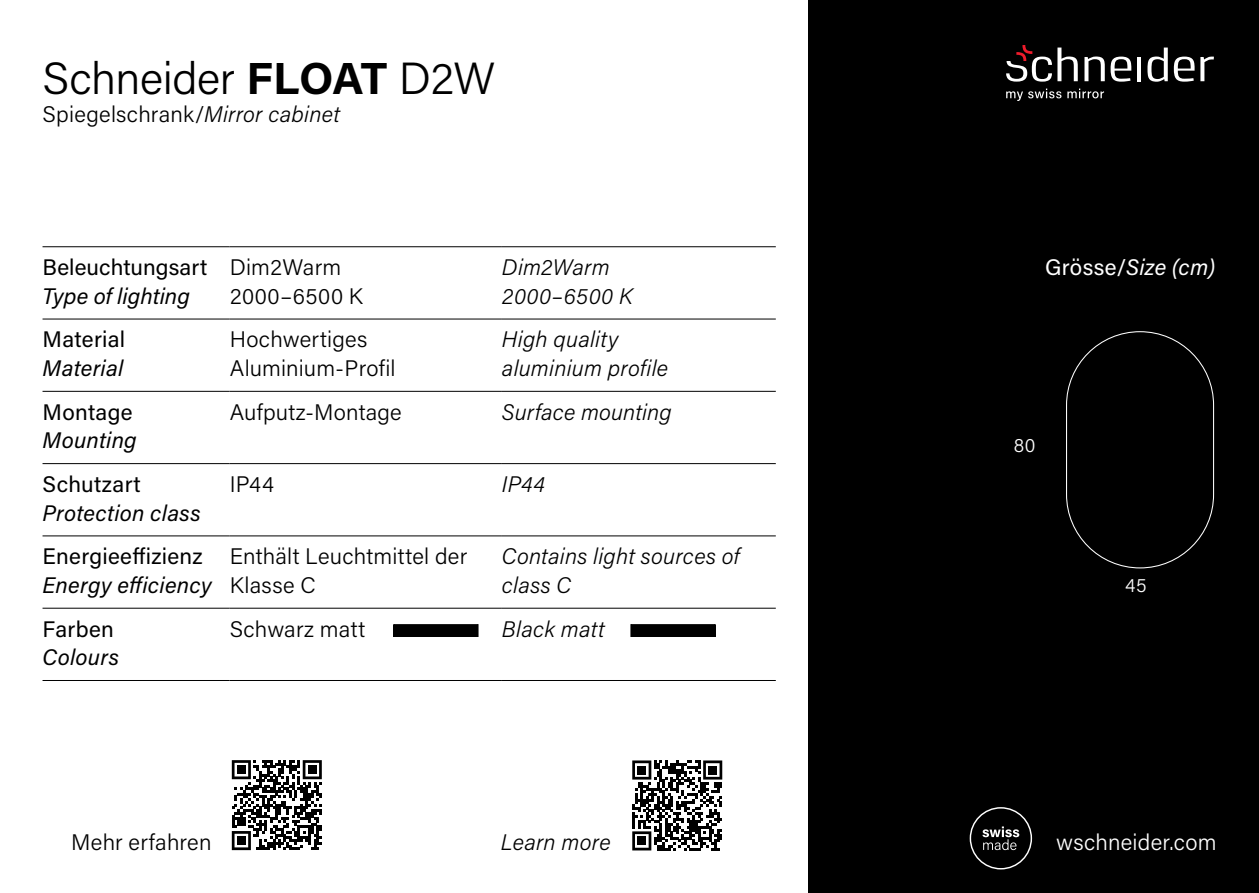
<style>
.page{position:relative;width:1259px;height:893px;background:#fff}
.page>*{position:absolute;margin:0;border:0;box-sizing:border-box;transform-origin:0 0}
.Headline_2____bold____schwarz{font:300 45px "Acumin Pro";letter-spacing:-.01em;color:#000}
.Fliesstext____light-bold____schwarz{font:300 22.5px/28.5px "Acumin Pro";letter-spacing:.01em;color:#000}
.Fliesstext____light-bold____schwarz-2{font:italic 300 22.5px/28.5px "Acumin Pro";letter-spacing:.01em;color:#000}
.Fliesstext____light-bold____schwarz-3{font:italic 22.5px "Acumin Pro";letter-spacing:.01em;color:#000}
.t1{font:22.5px "Acumin Pro";letter-spacing:.01em;color:#000}
.t2{font:italic 22.5px "Acumin Pro";letter-spacing:.01em;color:#fff}
.t3{font:300 22.5px "Acumin Pro";letter-spacing:.01em;color:#fff}
.Fliesstext____light-bold____schwarz-4{font:300 19.5px "Acumin Pro";color:#fff}
.s1{font-weight:700}
.s2{font-style:italic}
.s3{font-style:normal}
</style>
<div class="page">
<div style="left:808px;top:0;width:451px;height:893px;background:#000"></div>
<hr style="left:43px;top:246px;width:187px;height:1px;background:#000">
<hr style="left:230px;top:246px;width:272px;height:1px;background:#000">
<hr style="left:502px;top:246px;width:274px;height:1px;background:#000">
<hr style="left:43px;top:319px;width:187px;height:1px;background:#000">
<hr style="left:230px;top:319px;width:272px;height:1px;background:#000">
<hr style="left:502px;top:319px;width:274px;height:1px;background:#000">
<hr style="left:43px;top:391px;width:187px;height:1px;background:#000">
<hr style="left:230px;top:391px;width:272px;height:1px;background:#000">
<hr style="left:502px;top:391px;width:274px;height:1px;background:#000">
<hr style="left:43px;top:463px;width:187px;height:1px;background:#000">
<hr style="left:230px;top:463px;width:272px;height:1px;background:#000">
<hr style="left:502px;top:463px;width:274px;height:1px;background:#000">
<hr style="left:43px;top:535px;width:187px;height:1px;background:#000">
<hr style="left:230px;top:535px;width:272px;height:1px;background:#000">
<hr style="left:502px;top:535px;width:274px;height:1px;background:#000">
<hr style="left:43px;top:608px;width:187px;height:1px;background:#000">
<hr style="left:230px;top:608px;width:272px;height:1px;background:#000">
<hr style="left:502px;top:608px;width:274px;height:1px;background:#000">
<hr style="left:43px;top:680px;width:187px;height:1px;background:#000">
<hr style="left:230px;top:680px;width:272px;height:1px;background:#000">
<hr style="left:502px;top:680px;width:274px;height:1px;background:#000">
<svg style="left:232px;top:760px;width:90px;height:90px"></svg>
<svg style="left:632px;top:760px;width:90px;height:90px"></svg>
<svg style="left:969px;top:807px;width:63px;height:62px"></svg>
<div style="left:394px;top:625px;width:84px;height:11px;background:#000"></div>
<div style="left:393px;top:624px;width:85px;height:13px;border:1px solid #000"></div>
<div style="left:631px;top:625px;width:84px;height:11px;background:#000"></div>
<div style="left:630px;top:624px;width:85px;height:13px;border:1px solid #000"></div>
<svg style="left:1084px;top:56px;width:20px;height:25px"></svg>
<hr style="left:1137px;top:57px;width:4px;height:24px;background:#fff">
<svg style="left:1200px;top:57px;width:14px;height:24px"></svg>
<svg style="left:1006px;top:45px;width:71px;height:37px"></svg>
<svg style="left:1110px;top:57px;width:21px;height:25px"></svg>
<svg style="left:1147px;top:48px;width:20px;height:34px"></svg>
<svg style="left:1173px;top:57px;width:21px;height:25px"></svg>
<svg style="left:1006px;top:89px;width:55px;height:12px"></svg>
<svg style="left:1067px;top:89px;width:37px;height:9px"></svg>
<p class="Headline_2____bold____schwarz" style="left:43px;top:47px;width:454px">Schneider <span class="s1">FLOAT</span> D2W</p>
<p class="Fliesstext____light-bold____schwarz" style="left:43px;top:99px;width:299px">Spiegelschrank/<span class="s2">Mirror cabinet</span></p>
<p class="t1" style="left:43px;top:252px;width:166px">Beleuchtungsart</p>
<p class="Fliesstext____light-bold____schwarz-3" style="left:43px;top:280px;width:149px">Type of lighting</p>
<p class="t1" style="left:43px;top:324px;width:84px">Material</p>
<p class="Fliesstext____light-bold____schwarz-3" style="left:43px;top:352px;width:82px">Material</p>
<p class="t1" style="left:43px;top:396px;width:92px">Montage</p>
<p class="Fliesstext____light-bold____schwarz-3" style="left:43px;top:425px;width:96px">Mounting</p>
<p class="t1" style="left:43px;top:469px;width:100px">Schutzart</p>
<p class="Fliesstext____light-bold____schwarz-3" style="left:43px;top:497px;width:160px">Protection class</p>
<p class="t1" style="left:43px;top:541px;width:162px">Energieeffizienz</p>
<p class="Fliesstext____light-bold____schwarz-3" style="left:43px;top:569px;width:171px">Energy efficiency</p>
<p class="t1" style="left:43px;top:613px;width:73px">Farben</p>
<p class="Fliesstext____light-bold____schwarz-3" style="left:43px;top:642px;width:78px">Colours</p>
<p class="Fliesstext____light-bold____schwarz" style="left:230px;top:252px;width:113px">Dim2Warm</p>
<p class="Fliesstext____light-bold____schwarz" style="left:230px;top:281px;width:135px">2000–6500 K</p>
<p class="Fliesstext____light-bold____schwarz-2" style="left:502px;top:252px;width:109px">Dim2Warm</p>
<p class="Fliesstext____light-bold____schwarz-2" style="left:502px;top:281px;width:132px">2000–6500 K</p>
<p class="Fliesstext____light-bold____schwarz" style="left:230px;top:324px;width:167px">Hochwertiges<br>Aluminium-Profil</p>
<p class="Fliesstext____light-bold____schwarz-2" style="left:502px;top:324px;width:168px">High quality aluminium profile</p>
<p class="Fliesstext____light-bold____schwarz" style="left:230px;top:397px;width:173px">Aufputz-Montage</p>
<p class="Fliesstext____light-bold____schwarz-2" style="left:502px;top:397px;width:171px">Surface mounting</p>
<p class="Fliesstext____light-bold____schwarz" style="left:230px;top:469px;width:46px">IP44</p>
<p class="Fliesstext____light-bold____schwarz-2" style="left:502px;top:469px;width:45px">IP44</p>
<p class="Fliesstext____light-bold____schwarz" style="left:230px;top:541px;width:239px">Enthält Leuchtmittel der<br>Klasse C</p>
<p class="Fliesstext____light-bold____schwarz-2" style="left:502px;top:541px;width:239px">Contains light sources of class C</p>
<p class="Fliesstext____light-bold____schwarz" style="left:230px;top:614px;width:137px">Schwarz matt</p>
<p class="Fliesstext____light-bold____schwarz-2" style="left:502px;top:614px;width:105px">Black matt</p>
<p class="Fliesstext____light-bold____schwarz" style="left:71px;top:827px;width:142px">Mehr erfahren</p>
<p class="Fliesstext____light-bold____schwarz-2" style="left:501px;top:827px;width:111px">Learn more</p>
<p class="t2" style="left:1045px;top:251px;width:171px"><span class="s3">Grösse/</span>Size (cm)</p>
<p class="Fliesstext____light-bold____schwarz-4" style="left:1013px;top:432px;width:23px">80</p>
<p class="Fliesstext____light-bold____schwarz-4" style="left:1125px;top:572px;width:23px">45</p>
<p class="t3" style="left:1056px;top:826px;width:162px">wschneider.com</p>
</div>
